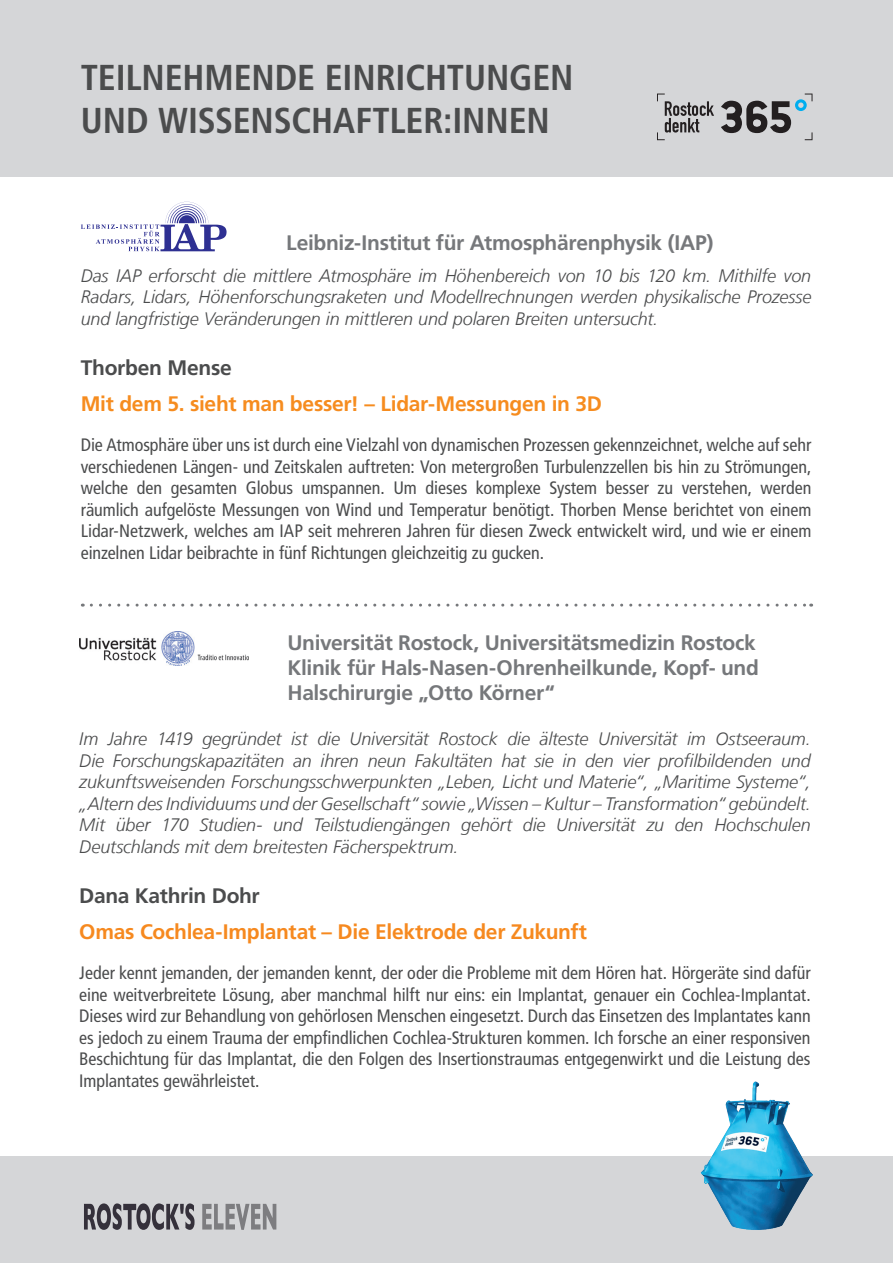
<style>
.page{position:relative;width:893px;height:1263px;background:#fff}
.page>*{position:absolute;margin:0;border:0;box-sizing:border-box;transform-origin:0 0}
.t1{font:700 condensed 36px/43.2px "Frutiger LT Com";letter-spacing:-.005em;color:#4b4c4d}
.t2{font:700 21px/25.2px "Frutiger LT Com";letter-spacing:-.015em;color:#76787b}
.t3{font:700 21px "Frutiger LT Com";letter-spacing:-.015em;color:#f6891f}
.t4{font:700 21px "Frutiger LT Com";letter-spacing:-.015em;color:#f68c1f}
.t5{font:700 21px "Frutiger LT Com";letter-spacing:-.015em;color:#4b4c4d}
.t6{font:condensed 18px/21.6px "Frutiger LT Com";letter-spacing:-.005em;color:#4b4c4d;text-align:justify}
.t7{font:italic 300 18px/21.6px "Frutiger LT Com";letter-spacing:-.01em;color:#4b4c4d;text-align:justify}
</style>
<div class="page">
<div style="left:0;top:0;width:893px;height:176px;background:#d5d6d8"></div>
<div style="left:0;top:1156px;width:893px;height:107px;background:#d5d6d8"></div>
<svg style="left:657px;top:94px;width:57px;height:46px"></svg>
<svg style="left:721px;top:94px;width:91px;height:46px"></svg>
<svg style="left:84px;top:1203px;width:111px;height:27px"></svg>
<svg style="left:202px;top:1204px;width:74px;height:26px"></svg>
<img style="left:700px;top:1081px;width:113px;height:149px">
<svg style="left:91px;top:604px;width:721px;height:3px"></svg>
<svg style="left:81px;top:202px;width:146px;height:49px"></svg>
<img style="left:80px;top:631px;width:168px;height:35px">
<h1 class="t1" style="left:81px;top:56px;width:494px">TEILNEHMENDE EINRICHTUNGEN<br>UND WISSENSCHAFTLER:INNEN</h1>
<p class="t2" style="left:286px;top:230px;width:428px">Leibniz-Institut für Atmosphärenphysik (IAP)</p>
<p class="t7" style="left:81px;top:265px;width:732px">Das IAP erforscht die mittlere Atmosphäre im Höhenbereich von 10 bis 120 km. Mithilfe von Radars, Lidars, Höhenforschungsraketen und Modellrechnungen werden physikalische Prozesse und langfristige Veränderungen in mittleren und polaren Breiten untersucht.</p>
<p class="t5" style="left:81px;top:355px;width:153px">Thorben Mense</p>
<p class="t4" style="left:81px;top:391px;width:523px">Mit dem 5. sieht man besser! – Lidar-Messungen in 3D</p>
<p class="t6" style="left:81px;top:434px;width:732px">Die Atmosphäre über uns ist durch eine Vielzahl von dynamischen Prozessen gekennzeichnet, welche auf sehr verschiedenen Längen- und Zeitskalen auftreten: Von metergroßen Turbulenzzellen bis hin zu Strömungen, welche den gesamten Globus umspannen. Um dieses komplexe System besser zu verstehen, werden räumlich aufgelöste Messungen von Wind und Temperatur benötigt. Thorben Mense berichtet von einem Lidar-Netzwerk, welches am IAP seit mehreren Jahren für diesen Zweck entwickelt wird, und wie er einem einzelnen Lidar beibrachte in fünf Richtungen gleichzeitig zu gucken.</p>
<p class="t2" style="left:287px;top:629px;width:473px">Universität Rostock, Universitätsmedizin Rostock<br>Klinik für Hals-Nasen-Ohrenheilkunde, Kopf- und<br>Halschirurgie „Otto Körner“</p>
<p class="t7" style="left:79px;top:728px;width:733px">Im Jahre 1419 gegründet ist die Universität Rostock die älteste Universität im Ostseeraum.<br>Die Forschungskapazitäten an ihren neun Fakultäten hat sie in den vier profilbildenden und zukunftsweisenden Forschungsschwerpunkten „Leben, Licht und Materie“, „Maritime Systeme“, „Altern des Individuums und der Gesellschaft“ sowie „Wissen – Kultur – Transformation“ gebündelt.<br>Mit über 170 Studien- und Teilstudiengängen gehört die Universität zu den Hochschulen Deutschlands mit dem breitesten Fächerspektrum.</p>
<p class="t5" style="left:79px;top:883px;width:182px">Dana Kathrin Dohr</p>
<p class="t3" style="left:79px;top:919px;width:509px">Omas Cochlea-Implantat – Die Elektrode der Zukunft</p>
<p class="t6" style="left:79px;top:962px;width:733px">Jeder kennt jemanden, der jemanden kennt, der oder die Probleme mit dem Hören hat. Hörgeräte sind dafür eine weitverbreitete Lösung, aber manchmal hilft nur eins: ein Implantat, genauer ein Cochlea-Implantat.<br>Dieses wird zur Behandlung von gehörlosen Menschen eingesetzt. Durch das Einsetzen des Implantates kann es jedoch zu einem Trauma der empfindlichen Cochlea-Strukturen kommen. Ich forsche an einer responsiven Beschichtung für das Implantat, die den Folgen des Insertionstraumas entgegenwirkt und die Leistung des Implantates gewährleistet.</p>
</div>
